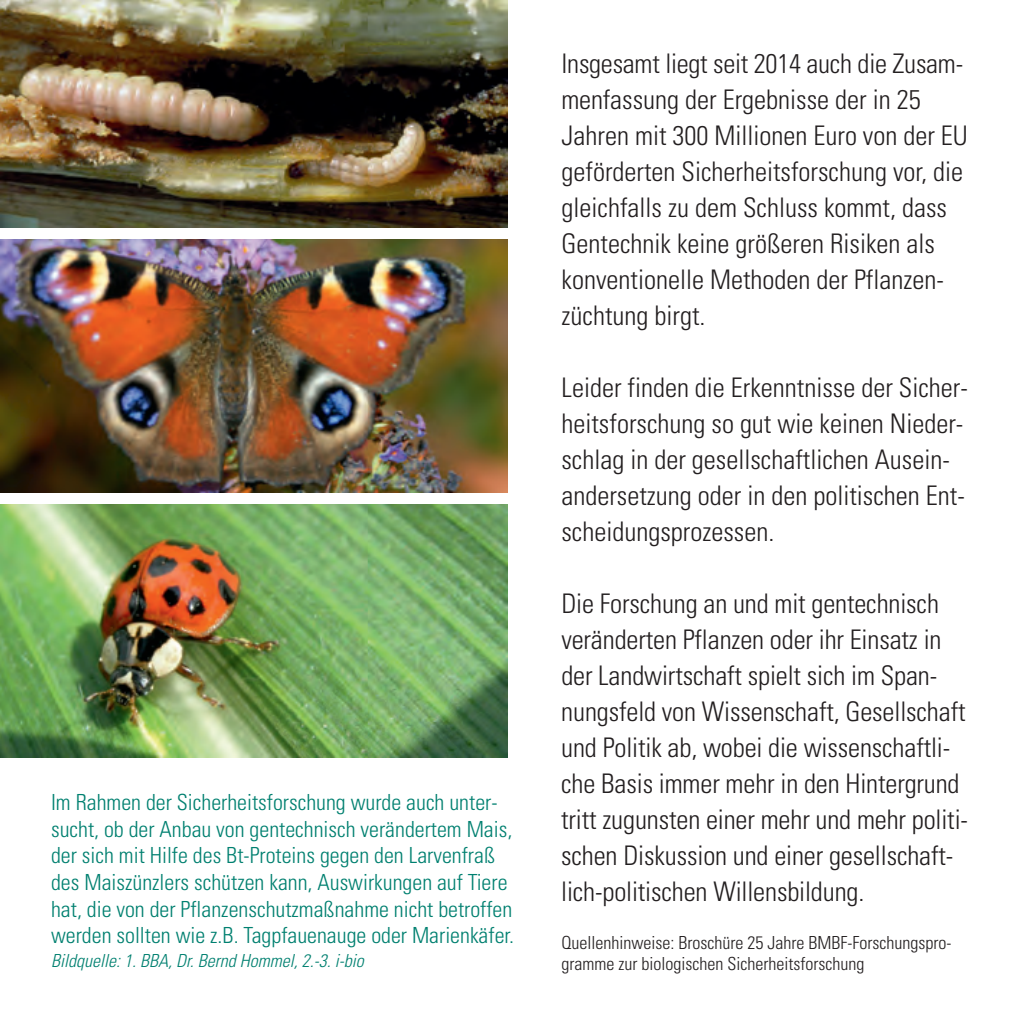
<style>
.page{position:relative;width:1021px;height:1021px;background:#fff}
.page>*{position:absolute;margin:0;border:0;box-sizing:border-box;transform-origin:0 0}
.t1{font:300 condensed 27px/36px "Univers";color:#231f20}
.t2{font:300 condensed 22.2px/26.7px "Univers";color:#008070}
.t3{font:300 condensed 18px/21px "Univers";color:#231f20}
.t4{font:italic 300 condensed 18px "Univers";color:#008070}
</style>
<div class="page">
<img style="left:0;top:0;width:508px;height:227px">
<img style="left:0;top:239px;width:508px;height:253px">
<img style="left:0;top:504px;width:508px;height:253px">
<p class="t2" style="left:51px;top:790px;width:464px">Im Rahmen der Sicherheitsforschung wurde auch unter&shy;sucht, ob der Anbau von gentechnisch verändertem Mais, der sich mit Hilfe des Bt-Proteins gegen den Larvenfraß des Maiszünzlers schützen kann, Auswirkungen auf Tiere hat, die von der Pflanzenschutzmaßnahme nicht betroffen werden sollten wie z.B. Tagpfauenauge oder Marienkäfer.</p>
<p class="t4" style="left:51px;top:954px;width:314px">Bildquelle: 1. BBA, Dr. Bernd Hommel, 2.-3. i-bio</p>
<p class="t1" style="left:561px;top:47px;width:408px">Insgesamt liegt seit 2014 auch die Zusam - menfassung der Ergebnisse der in 25<br>Jahren mit 300 Millionen Euro von der EU geförderten Sicherheitsforschung vor, die gleichfalls zu dem Schluss kommt, dass Gentechnik keine größeren Risiken als konventionelle Methoden der Pflanzen&shy;züchtung birgt.</p>
<p class="t1" style="left:561px;top:371px;width:408px">Leider finden die Erkenntnisse der Sicher&shy;heitsforschung so gut wie keinen Nieder&shy;schlag in der gesellschaftlichen Ausein&shy;andersetzung oder in den politischen Ent&shy;scheidungsprozessen.</p>
<p class="t1" style="left:561px;top:587px;width:408px">Die Forschung an und mit gentechnisch veränderten Pflanzen oder ihr Einsatz in der Landwirtschaft spielt sich im Span&shy;nungsfeld von Wissenschaft, Gesell schaft und Politik ab, wobei die wissenschaftli&shy;che Basis immer mehr in den Hintergrund tritt zugunsten einer mehr und mehr politi&shy;schen Diskussion und einer gesellschaft&shy;lich-politischen Willensbildung.</p>
<p class="t3" style="left:561px;top:933px;width:391px">Quellenhinweise: Broschüre 25 Jahre BMBF-Forschungspro&shy;gramme zur biologischen Sicherheitsforschung</p>
</div>
